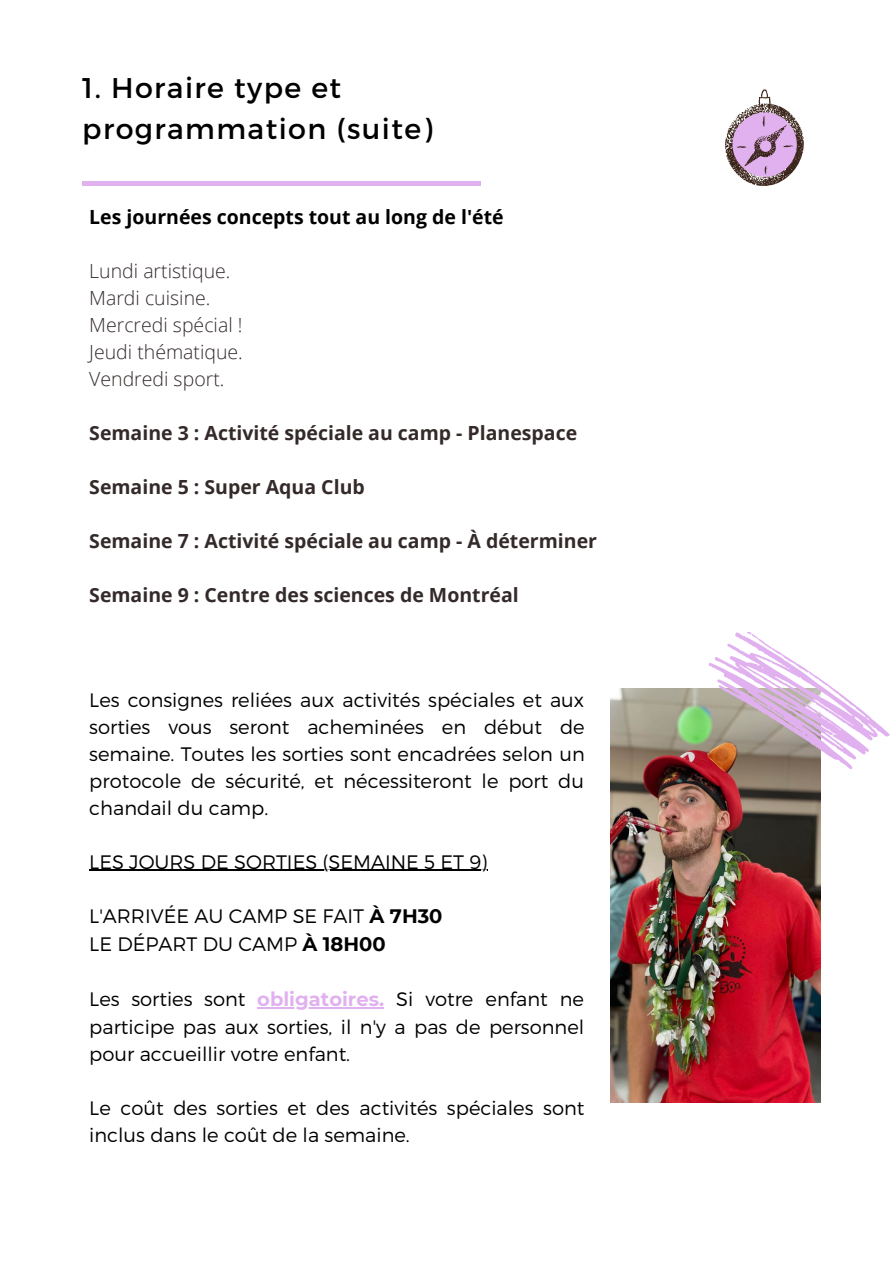
<style>
.page{position:relative;width:893px;height:1264px;background:#fff}
.page>*{position:absolute;margin:0;border:0;box-sizing:border-box;transform-origin:0 0}
.t1{font:28.5px/40.5px "Montserrat";letter-spacing:.05em;color:#000}
.t2{font:300 19.5px/27px "Montserrat";color:#000;text-align:justify}
.t3{font:700 19.5px "Open Sans";color:#342a2a}
.t4{font:300 19.5px/27px "Open Sans";color:#342a2a}
.t5{font:700 19.5px "Open Sans";color:#000}
.s1{font-weight:700}
.s2{font-weight:700;color:#e1b1ef}
</style>
<div class="page">
<hr style="left:83px;top:181px;width:398px;height:4px;background:#e1b1ef">
<svg style="left:725px;top:89px;width:78px;height:97px"></svg>
<img style="left:610px;top:688px;width:210px;height:414px">
<svg style="left:701px;top:632px;width:189px;height:154px"></svg>
<hr style="left:89px;top:869px;width:398px;height:2px;background:#000">
<hr style="left:257px;top:1007px;width:127px;height:1px;background:#e1b1ef">
<h1 class="t1" style="left:82px;top:66px;width:352px">1. Horaire type et programmation (suite)</h1>
<p class="t5" style="left:89px;top:203px;width:416px">Les journées concepts tout au long de l'été</p>
<p class="t4" style="left:89px;top:257px;width:155px">Lundi artistique.<br>Mardi cuisine.<br>Mercredi spécial !<br>Jeudi thématique.<br>Vendredi sport.</p>
<p class="t3" style="left:89px;top:419px;width:489px">Semaine 3 : Activité spéciale au camp - Planespace</p>
<p class="t3" style="left:89px;top:473px;width:277px">Semaine 5 : Super Aqua Club</p>
<p class="t3" style="left:89px;top:527px;width:509px">Semaine 7 : Activité spéciale au camp - À déterminer</p>
<p class="t3" style="left:89px;top:581px;width:431px">Semaine 9 : Centre des sciences de Montréal</p>
<p class="t2" style="left:89px;top:685px;width:497px">Les consignes reliées aux activités spéciales et aux sorties vous seront acheminées en début de semaine. Toutes les sorties sont encadrées selon un protocole de sécurité, et nécessiteront le port du chandail du camp.</p>
<p class="t2" style="left:89px;top:847px;width:399px">LES JOURS DE SORTIES (SEMAINE 5 ET 9)</p>
<p class="t2" style="left:89px;top:900px;width:355px;line-height:28px">L'ARRIVÉE AU CAMP SE FAIT <span class="s1">À 7H30<br></span>LE DÉPART DU CAMP <span class="s1">À 18H00</span></p>
<p class="t2" style="left:89px;top:984px;width:496px;line-height:27.6px">Les sorties sont <span class="s2">obligatoires.</span> Si votre enfant ne participe pas aux sorties, il n'y a pas de personnel pour accueillir votre enfant.</p>
<p class="t2" style="left:89px;top:1093px;width:496px">Le coût des sorties et des activités spéciales sont inclus dans le coût de la semaine.</p>
</div>
